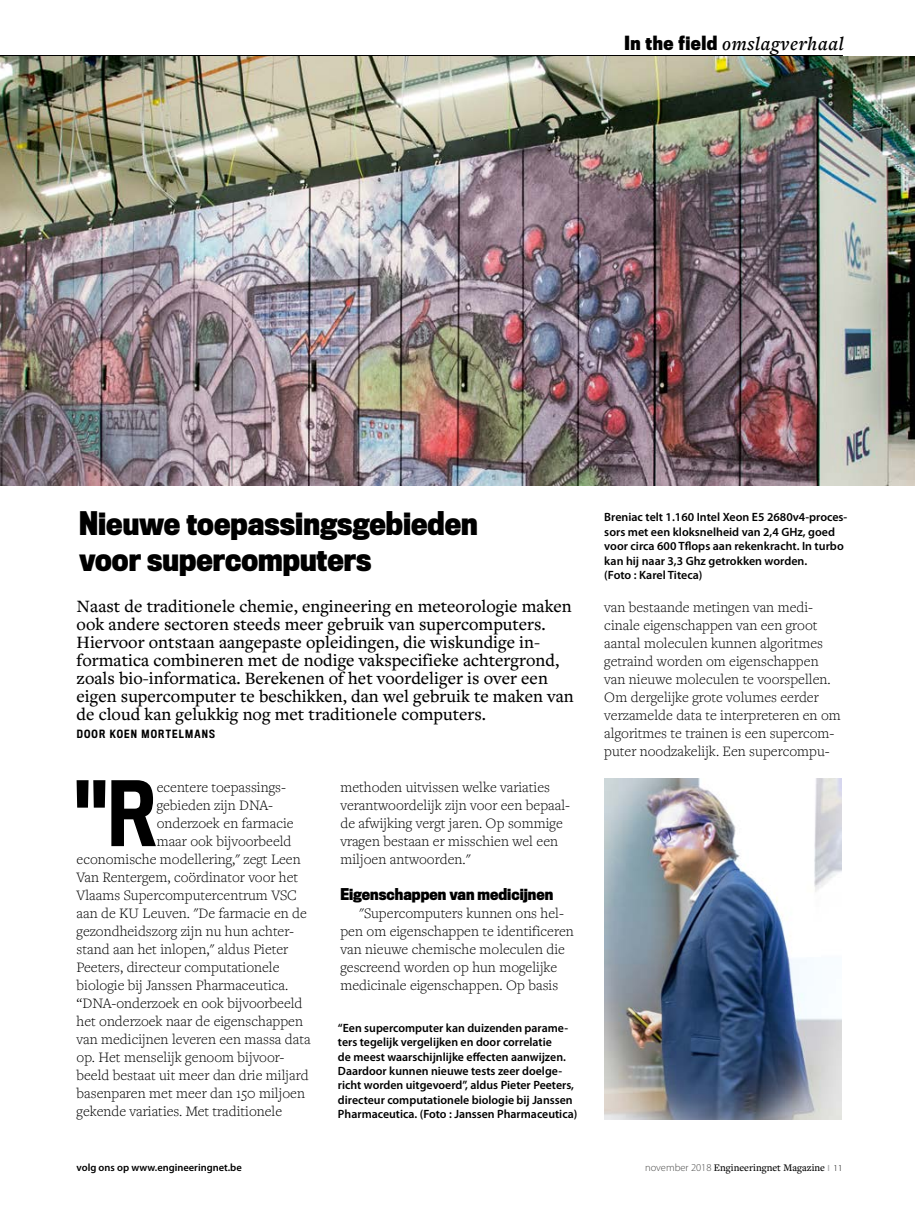
<style>
.page{position:relative;width:915px;height:1212px;background:#fff}
.page>*{position:absolute;margin:0;border:0;box-sizing:border-box;transform-origin:0 0}
.t1{font:500 82.95px "Titling Gothic FB Cond";color:#000}
.t2{font:700 30px/36px "Titling Gothic FB Cond";color:#000}
.t3{font:italic 600 19.5px "Freight Text Pro";letter-spacing:.03em;color:#000}
.t4{font:500 18px/18px "Freight Text Pro";color:#000}
.t5{font:300 15px/18px "Freight Text Pro";color:#000}
.t6{font:700 15px "Titling Gothic FB Cond";color:#000}
.t7{font:600 12px/14.4px "Myriad Pro";color:#000}
.t8{font:500 10.5px "Freight Text Pro";color:#000}
.t9{font:600 10.5px "Myriad Pro";color:#000}
.t10{font:500 10.5px "Titling Gothic FB Cond";letter-spacing:.115em;color:#000}
.s1{font-family:"Titling Gothic FB Cond";font-weight:700;font-style:normal;font-size:18px}
.s2{font-family:"Myriad Pro";font-weight:300;color:#494948}
.s3{font-family:"Myriad Pro";font-weight:600;font-size:9px;color:#b1b2b3}
.s4{font-family:"Myriad Pro";font-weight:300;font-size:9px}
</style>
<div class="page">
<hr style="left:0;top:55px;width:842px;height:1px;background:#000">
<img style="left:0;top:56px;width:914px;height:429px">
<img style="left:604px;top:779px;width:236px;height:340px">
<h3 class="t3" style="left:624px;top:31px;width:221px"><span class="s1">In the field</span> omslagverhaal</h3>
<h2 class="t2" style="left:79px;top:505px;width:400px">Nieuwe toepassingsgebieden voor supercomputers</h2>
<p class="t7" style="left:604px;top:510px;width:244px">Breniac telt 1.160 Intel Xeon E5 2680v4-proces&shy;sors met een kloksnelheid van 2,4 GHz, goed voor circa 600 Tflops aan rekenkracht. In turbo kan hij naar 3,3 Ghz getrokken worden.<br>(Foto : Karel Titeca)</p>
<p class="t4" style="left:77px;top:597px;width:498px">Naast de traditionele chemie, engineering en meteorologie maken ook andere sectoren steeds meer gebruik van supercomputers.<br>Hiervoor ontstaan aangepaste opleidingen, die wiskundige in&shy;formatica combineren met de nodige vakspecifieke achtergrond, zoals bio-informatica. Berekenen of het voordeliger is over een eigen supercomputer te beschikken, dan wel gebruik te maken van de cloud kan gelukkig nog met traditionele computers.</p>
<p class="t10" style="left:77px;top:728px;width:140px">DOOR KOEN MORTELMANS</p>
<h1 class="t1" style="left:75px;top:764px;width:83px">"R</h1>
<p class="t5" style="left:157px;top:778px;width:131px">ecentere toepassings-</p>
<p class="t5" style="left:157px;top:796px;width:118px">gebieden zijn DNA-</p>
<p class="t5" style="left:157px;top:814px;width:138px">onderzoek en farmacie</p>
<p class="t5" style="left:157px;top:832px;width:136px">maar ook bijvoorbeeld</p>
<p class="t5" style="left:77px;top:850px;width:225px">economische modellering," zegt Leen</p>
<p class="t5" style="left:77px;top:868px;width:223px">Van Rentergem, coördinator voor het</p>
<p class="t5" style="left:77px;top:886px;width:221px">Vlaams Supercomputercentrum VSC</p>
<p class="t5" style="left:77px;top:904px;width:232px">aan de KU Leuven. "De farmacie en de</p>
<p class="t5" style="left:77px;top:922px;width:219px">gezondheidszorg zijn nu hun achter-</p>
<p class="t5" style="left:77px;top:940px;width:213px">stand aan het inlopen," aldus Pieter</p>
<p class="t5" style="left:77px;top:958px;width:204px">Peeters, directeur computationele</p>
<p class="t5" style="left:77px;top:976px;width:213px">biologie bij Janssen Pharmaceutica.</p>
<p class="t5" style="left:77px;top:994px;width:227px">“DNA-onderzoek en ook bijvoorbeeld</p>
<p class="t5" style="left:77px;top:1012px;width:228px">het onderzoek naar de eigenschappen</p>
<p class="t5" style="left:77px;top:1030px;width:235px">van medicijnen leveren een massa data</p>
<p class="t5" style="left:77px;top:1048px;width:209px">op. Het menselijk genoom bijvoor-</p>
<p class="t5" style="left:77px;top:1066px;width:233px">beeld bestaat uit meer dan drie miljard</p>
<p class="t5" style="left:77px;top:1084px;width:230px">basenparen met meer dan 150 miljoen</p>
<p class="t5" style="left:77px;top:1102px;width:207px">gekende variaties. Met traditionele</p>
<p class="t5" style="left:340px;top:778px;width:231px">methoden uitvissen welke variaties verantwoordelijk zijn voor een bepaal&shy;de afwijking vergt jaren. Op sommige vragen bestaan er misschien wel een miljoen antwoorden."</p>
<p class="t6" style="left:340px;top:885px;width:214px">Eigenschappen van medicijnen</p>
<p class="t5" style="left:340px;top:904px;width:235px;text-indent:19px">"Supercomputers kunnen ons hel&shy;pen om eigenschappen te identificeren van nieuwe chemische moleculen die gescreend worden op hun mogelijke medicinale eigenschappen. Op basis</p>
<p class="t7" style="left:338px;top:1021px;width:241px">“Een supercomputer kan duizenden parame&shy;ters tegelijk vergelijken en door correlatie<br>de meest waarschijnlijke effecten aanwijzen.<br>Daardoor kunnen nieuwe tests zeer doelge&shy;richt worden uitgevoerd”, aldus Pieter Peeters, directeur computationele biologie bij Janssen Pharmaceutica. (Foto : Janssen Pharmaceutica)</p>
<p class="t5" style="left:604px;top:598px;width:238px">van bestaande metingen van medi&shy;cinale eigenschappen van een groot aantal moleculen kunnen algoritmes getraind worden om eigenschappen van nieuwe moleculen te voorspellen.<br>Om dergelijke grote volumes eerder verzamelde data te interpreteren en om algoritmes te trainen is een supercom&shy;puter noodzakelijk. Een supercompu-</p>
<p class="t9" style="left:77px;top:1161px;width:167px">volg ons op www.engineeringnet.be</p>
<p class="t8" style="left:645px;top:1161px;width:199px"><span class="s2">november 2018</span> Engineeringnet Magazine <span class="s3">I</span> <span class="s4">11</span></p>
</div>
